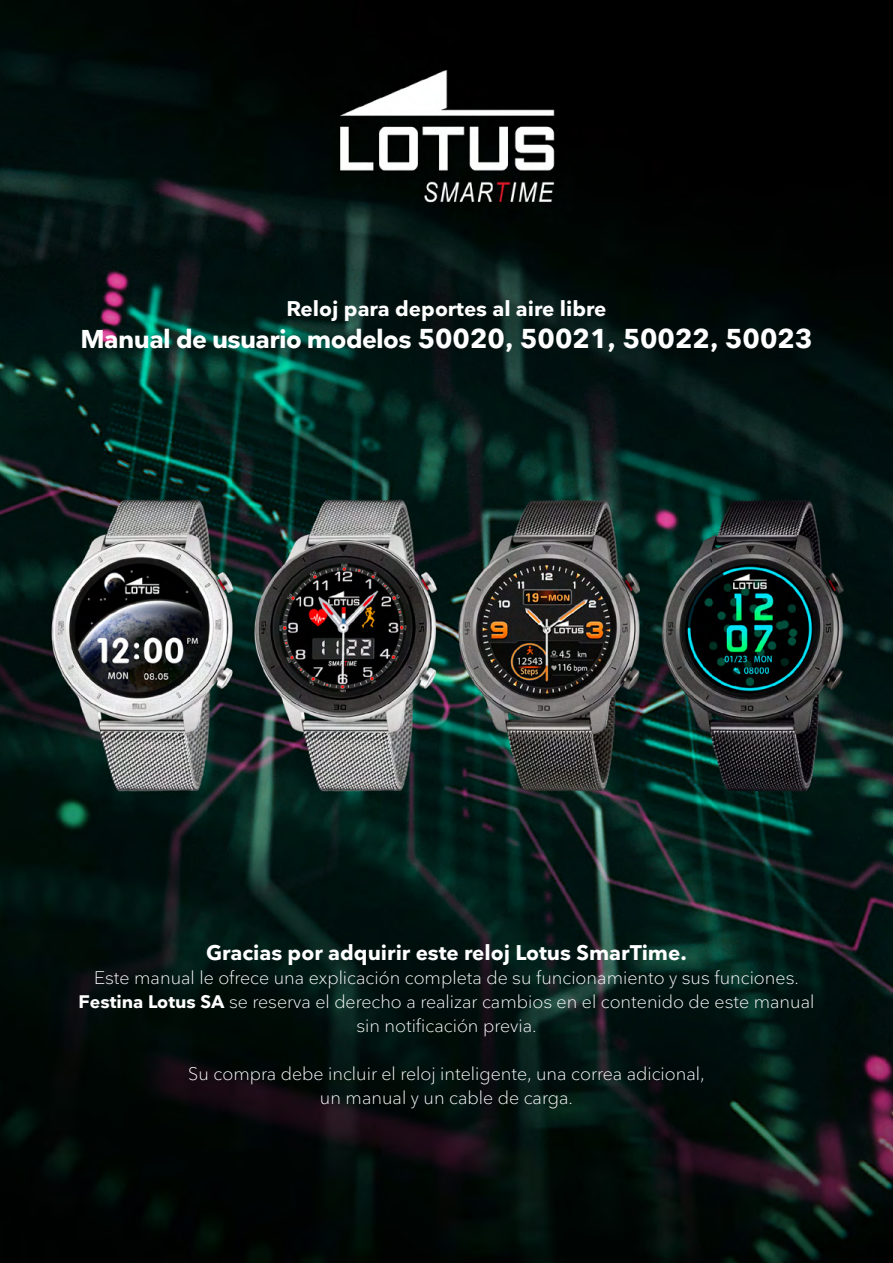
<style>
.page{position:relative;width:893px;height:1263px;background:#fff}
.page>*{position:absolute;margin:0;border:0;box-sizing:border-box;transform-origin:0 0}
.t1{font:700 27px "Nationale";color:#fff}
.t2{font:700 21px "Nationale";color:#fff}
.t3{font:300 18px/24px "Nationale";color:#fff;text-align:center}
.s1{font-size:25.5px}
.s2{font-weight:700}
</style>
<div class="page">
<img style="left:0;top:0;width:893px;height:1263px">
<p class="t2" style="left:286px;top:295px;width:322px">Reloj para deportes al aire libre</p>
<h1 class="t1" style="left:81px;top:321px;width:733px"><span class="s1">Manual de usuario modelos</span> 50020, 50021, 50022, 50023</h1>
<p class="t2" style="left:206px;top:939px;width:482px">Gracias por adquirir este reloj Lotus SmarTime.</p>
<p class="t3" style="left:78px;top:965px;width:737px">Este manual le ofrece una explicación completa de su funcionamiento y sus funciones.<br><span class="s2">Festina Lotus SA</span> se reserva el derecho a realizar cambios en el contenido de este manual sin notificación previa.</p>
<p class="t3" style="left:188px;top:1061px;width:518px">Su compra debe incluir el reloj inteligente, una correa adicional, un manual y un cable de carga.</p>
</div>
